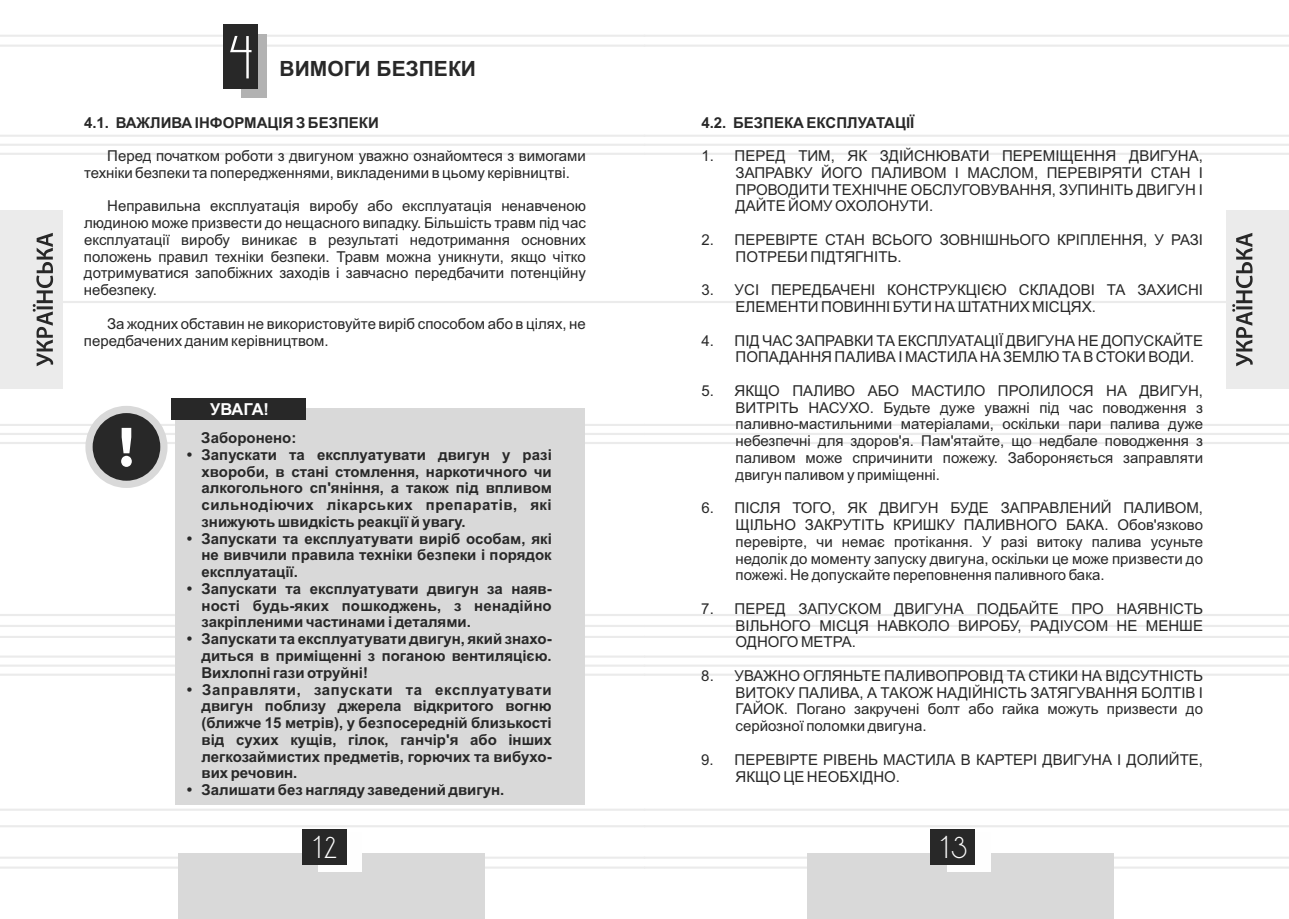
<style>
.page{position:relative;width:1289px;height:919px;background:#fff}
.page>*{position:absolute;margin:0;border:0;box-sizing:border-box;transform-origin:0 0}
.t1{font:52.5px "DS Standart Cyr";color:#fefefe}
.t2{font:26.25px "DS Standart Cyr";color:#fefefe}
.t3{font:700 21px "Arial";color:#282828}
.t4{font:700 16.5px "Arial";letter-spacing:-.025em;color:#fefefe}
.t5{font:15px/16.8px "Arial";color:#282828}
.t6{font:700 15px/16.8px "Arial";color:#282828}
</style>
<div class="page">
<hr style="left:644px;top:135px;width:644px;height:2px;background:#ebebeb">
<hr style="left:644px;top:153px;width:644px;height:2px;background:#ebebeb">
<hr style="left:644px;top:424px;width:644px;height:2px;background:#ebebeb">
<hr style="left:644px;top:614px;width:644px;height:2px;background:#ebebeb">
<hr style="left:644px;top:635px;width:644px;height:3px;background:#ebebeb">
<hr style="left:644px;top:655px;width:644px;height:2px;background:#ebebeb">
<hr style="left:644px;top:673px;width:644px;height:2px;background:#ebebeb">
<hr style="left:644px;top:856px;width:644px;height:2px;background:#ebebeb">
<hr style="left:644px;top:866px;width:644px;height:2px;background:#ebebeb">
<hr style="left:644px;top:35px;width:644px;height:2px;background:#ebebeb">
<hr style="left:644px;top:45px;width:644px;height:2px;background:#ebebeb">
<hr style="left:644px;top:808px;width:644px;height:2px;background:#ebebeb">
<hr style="left:644px;top:825px;width:644px;height:2px;background:#ebebeb">
<hr style="left:644px;top:301px;width:644px;height:2px;background:#ebebeb">
<hr style="left:0;top:135px;width:644px;height:2px;background:#ebebeb">
<hr style="left:0;top:144px;width:1288px;height:2px;background:#ebebeb">
<hr style="left:0;top:153px;width:644px;height:2px;background:#ebebeb">
<hr style="left:0;top:424px;width:644px;height:2px;background:#ebebeb">
<hr style="left:0;top:614px;width:644px;height:2px;background:#ebebeb">
<hr style="left:0;top:625px;width:1288px;height:2px;background:#ebebeb">
<hr style="left:0;top:635px;width:644px;height:3px;background:#ebebeb">
<hr style="left:0;top:655px;width:644px;height:2px;background:#ebebeb">
<hr style="left:0;top:664px;width:1288px;height:3px;background:#f0f0f0">
<hr style="left:0;top:673px;width:644px;height:2px;background:#ebebeb">
<hr style="left:0;top:856px;width:644px;height:2px;background:#ebebeb">
<hr style="left:0;top:866px;width:644px;height:2px;background:#ebebeb">
<hr style="left:0;top:35px;width:644px;height:2px;background:#ebebeb">
<hr style="left:0;top:45px;width:644px;height:2px;background:#ebebeb">
<hr style="left:0;top:808px;width:644px;height:2px;background:#ebebeb">
<hr style="left:0;top:825px;width:644px;height:2px;background:#ebebeb">
<hr style="left:0;top:301px;width:644px;height:2px;background:#ebebeb">
<div style="left:178px;top:853px;width:307px;height:65px;background:#d9d9d9"></div>
<div style="left:318px;top:832px;width:44px;height:39px;background:#fefefe"></div>
<div style="left:301px;top:829px;width:45px;height:36px;background:#282828"></div>
<div style="left:0;top:210px;width:62px;height:179px;background:#ebebeb"></div>
<svg style="left:33px;top:233px;width:20px;height:133px"></svg>
<div style="left:807px;top:853px;width:306px;height:65px;background:#d9d9d9"></div>
<div style="left:946px;top:832px;width:44px;height:39px;background:#fefefe"></div>
<div style="left:930px;top:829px;width:45px;height:36px;background:#282828"></div>
<div style="left:1226px;top:210px;width:62px;height:179px;background:#ebebeb"></div>
<svg style="left:1232px;top:233px;width:20px;height:133px"></svg>
<div style="left:241px;top:34px;width:25px;height:64px;background:#b2b2b2"></div>
<div style="left:223px;top:24px;width:34px;height:64px;background:#282828"></div>
<div style="left:85px;top:406px;width:82px;height:82px;border:14px solid #d9d9d9;border-radius:50%"></div>
<div style="left:93px;top:413px;width:67px;height:67px;background:#282828;border-radius:50%"></div>
<div style="left:175px;top:408px;width:410px;height:396px;background:#d9d9d9"></div>
<div style="left:172px;top:398px;width:134px;height:22px;background:#282828"></div>
<svg style="left:0;top:428px;width:1288px;height:39px"></svg>
<h1 class="t1" style="left:229px;top:36px;width:25px">4</h1>
<h3 class="t3" style="left:279px;top:60px;width:198px">ВИМОГИ БЕЗПЕКИ</h3>
<p class="t6" style="left:84px;top:115px;width:296px">4.1. ВАЖЛИВА ІНФОРМАЦІЯ З БЕЗПЕКИ</p>
<p class="t5" style="left:84px;top:149px;width:503px;text-indent:23px">Перед початком роботи з двигуном уважно ознайомтеся з вимогами техніки безпеки та попередженнями, викладеними в цьому керівництві.</p>
<p class="t5" style="left:84px;top:199px;width:503px;text-align:justify;text-indent:23px">Неправильна експлуатація виробу або експлуатація ненавченою людиною може призвести до нещасного випадку. Більшість травм під час експлуатації виробу виникає в результаті недотримання основних положень правил техніки безпеки. Травм можна уникнути, якщо чітко дотримуватися запобіжних заходів і завчасно передбачити потенційну небезпеку.</p>
<p class="t5" style="left:84px;top:316px;width:503px;text-indent:23px">За жодних обставин не використовуйте виріб способом або в цілях, не передбачених даним керівництвом.</p>
<p class="t4" style="left:210px;top:403px;width:60px">УВАГА!</p>
<p class="t6" style="left:201px;top:430px;width:352px">Заборонено:<br>Запускати та експлуатувати двигун у разі хвороби, в стані стомлення, наркотичного чи алкогольного сп'яніння, а також під впливом сильнодіючих лікарських препаратів, які знижують швидкість реакції й увагу.<br>Запускати та експлуатувати виріб особам, які не вивчили правила техніки безпеки і порядок експлуатації.<br>Запускати та експлуатувати двигун за наяв&shy;ності будь-яких пошкоджень, з ненадійно закріпленими частинами і деталями.<br>Запускати та експлуатувати двигун, який знахо&shy;диться в приміщенні з поганою вентиляцією.<br>Вихлопні гази отруйні!<br>Заправляти, запускати та експлуатувати двигун поблизу джерела відкритого вогню (ближче 15 метрів), у безпосередній близькості від сухих кущів, гілок, ганчір'я або інших легкозаймистих предметів, горючих та вибухо&shy;вих речовин.<br>Залишати без нагляду заведений двигун.</p>
<p class="t6" style="left:701px;top:115px;width:214px">4.2. БЕЗПЕКА ЕКСПЛУАТАЦІЇ</p>
<p class="t5" style="left:735px;top:149px;width:469px;text-align:justify;text-indent:-34px">1. ПЕРЕД ТИМ, ЯК ЗДІЙСНЮВАТИ ПЕРЕМІЩЕННЯ ДВИГУНА, ЗАПРАВКУ ЙОГО ПАЛИВОМ І МАСЛОМ, ПЕРЕВІРЯТИ СТАН І ПРОВОДИТИ ТЕХНІЧНЕ ОБСЛУГОВУВАННЯ, ЗУПИНІТЬ ДВИГУН І ДАЙТЕ ЙОМУ ОХОЛОНУТИ.</p>
<p class="t5" style="left:735px;top:233px;width:469px;text-indent:-34px">2. ПЕРЕВІРТЕ СТАН ВСЬОГО ЗОВНІШНЬОГО КРІПЛЕННЯ, У РАЗІ<br>ПОТРЕБИ ПІДТЯГНІТЬ.</p>
<p class="t5" style="left:735px;top:283px;width:469px;text-indent:-34px">3. УСІ ПЕРЕДБАЧЕНІ КОНСТРУКЦІЄЮ СКЛАДОВІ ТА ЗАХИСНІ<br>ЕЛЕМЕНТИ ПОВИННІ БУТИ НА ШТАТНИХ МІСЦЯХ.</p>
<p class="t5" style="left:735px;top:333px;width:469px;text-indent:-34px">4. ПІД ЧАС ЗАПРАВКИ ТА ЕКСПЛУАТАЦІЇ ДВИГУНА НЕ ДОПУСКАЙТЕ<br>ПОПАДАННЯ ПАЛИВА І МАСТИЛА НА ЗЕМЛЮ ТА В СТОКИ ВОДИ.</p>
<p class="t5" style="left:735px;top:383px;width:469px;text-align:justify;text-indent:-34px">5. ЯКЩО ПАЛИВО АБО МАСТИЛО ПРОЛИЛОСЯ НА ДВИГУН, ВИТРІТЬ НАСУХО. Будьте дуже уважні під час поводження з паливно-мастильними матеріалами, оскільки пари палива дуже небезпечні для здоров'я. Пам'ятайте, що недбале поводження з паливом може спричинити пожежу. Забороняється заправляти двигун паливом у приміщенні.</p>
<p class="t5" style="left:735px;top:501px;width:469px;text-align:justify;text-indent:-34px">6. ПІСЛЯ ТОГО, ЯК ДВИГУН БУДЕ ЗАПРАВЛЕНИЙ ПАЛИВОМ, ЩІЛЬНО ЗАКРУТІТЬ КРИШКУ ПАЛИВНОГО БАКА. Обов'язково перевірте, чи немає протікання. У разі витоку палива усуньте недолік до моменту запуску двигуна, оскільки це може призвести до пожежі. Не допускайте переповнення паливного бака.</p>
<p class="t5" style="left:735px;top:601px;width:469px;text-align:justify;text-indent:-34px">7. ПЕРЕД ЗАПУСКОМ ДВИГУНА ПОДБАЙТЕ ПРО НАЯВНІСТЬ ВІЛЬНОГО МІСЦЯ НАВКОЛО ВИРОБУ, РАДІУСОМ НЕ МЕНШЕ ОДНОГО МЕТРА.</p>
<p class="t5" style="left:735px;top:668px;width:469px;text-align:justify;text-indent:-34px">8. УВАЖНО ОГЛЯНЬТЕ ПАЛИВОПРОВІД ТА СТИКИ НА ВІДСУТНІСТЬ ВИТОКУ ПАЛИВА, А ТАКОЖ НАДІЙНІСТЬ ЗАТЯГУВАННЯ БОЛТІВ І ГАЙОК. Погано закручені болт або гайка можуть призвести до серйозної поломки двигуна.</p>
<p class="t5" style="left:735px;top:752px;width:469px;text-indent:-34px">9. ПЕРЕВІРТЕ РІВЕНЬ МАСТИЛА В КАРТЕРІ ДВИГУНА І ДОЛИЙТЕ,<br>ЯКЩО ЦЕ НЕОБХІДНО.</p>
<h2 class="t2" style="left:313px;top:836px;width:25px">12</h2>
<h2 class="t2" style="left:940px;top:836px;width:28px">13</h2>
</div>
